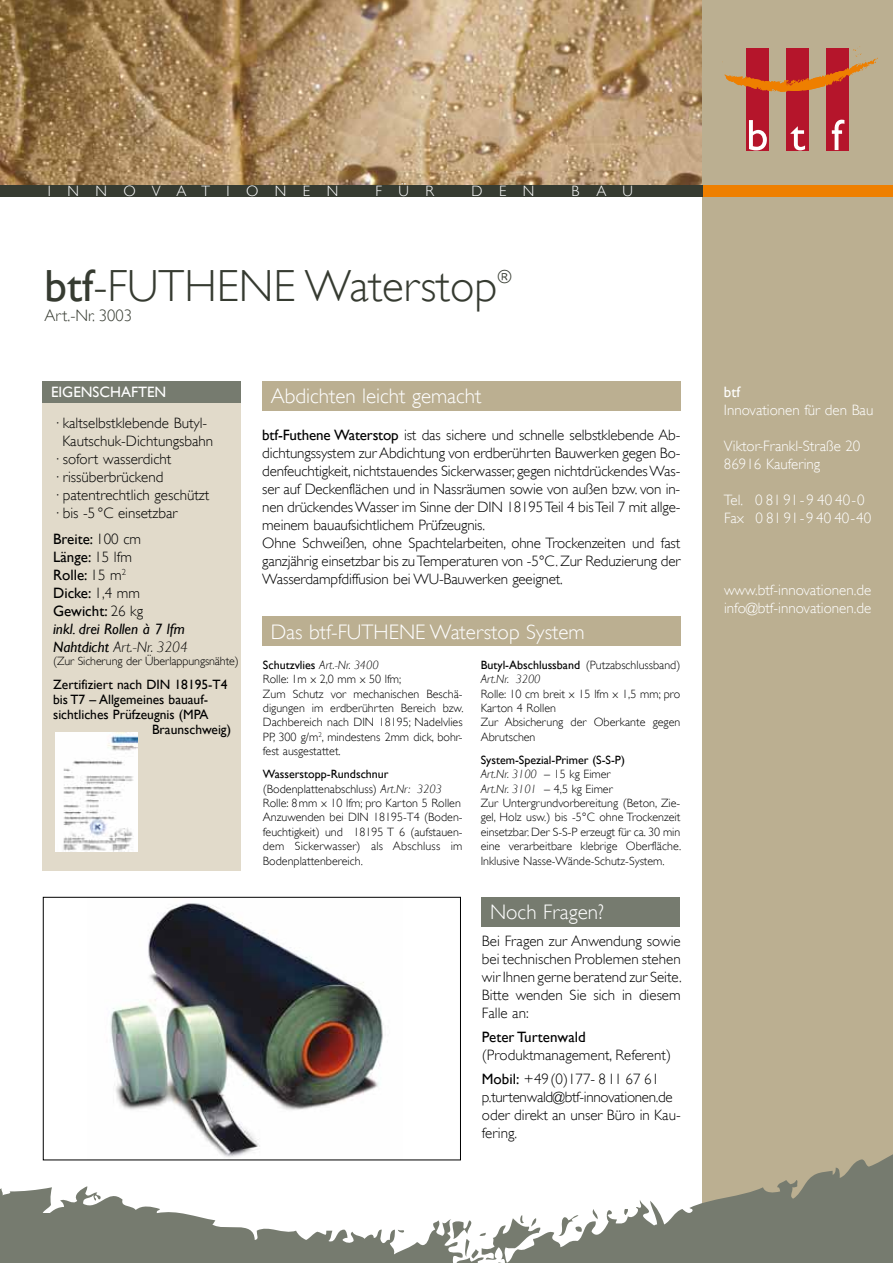
<style>
.page{position:relative;width:893px;height:1263px;background:#fff}
.page>*{position:absolute;margin:0;border:0;box-sizing:border-box;transform-origin:0 0}
.t1{font:300 45px "Gill Sans";color:#363b31}
.t2{font:300 21px "Gill Sans";color:#fff}
.t3{font:300 18px "Gill Sans";color:#363b31}
.t4{font:300 16.5px "Gill Sans";color:#363b31}
.t5{font:300 15px/18px "Gill Sans";letter-spacing:-.01em;color:#000}
.t6{font:300 15px/18px "Gill Sans";color:#fff}
.t7{font:15px/18px "Gill Sans";color:#000}
.t8{font:15px "Gill Sans";color:#fff}
.t9{font:300 15px "Gill Sans";letter-spacing:1.1em;color:#fff}
.t10{font:13.5px/15px "Gill Sans";color:#000}
.t11{font:300 12px/14.4px "Gill Sans";color:#000}
.t12{font:12px/14.4px "Gill Sans";color:#000}
.s1{font-weight:400}
.s2{font-weight:300}
.s3{font-style:italic}
.s4{font-weight:300;font-style:italic}
</style>
<div class="page">
<img style="left:0;top:0;width:702px;height:185px">
<img style="left:111px;top:903px;width:270px;height:113px">
<div style="left:702px;top:0;width:191px;height:1263px;background:#bbaf91"></div>
<svg style="left:0;top:1016px;width:893px;height:247px"></svg>
<div style="left:747px;top:49px;width:22px;height:102px;background:#b5152b"></div>
<div style="left:787px;top:49px;width:22px;height:102px;background:#b5152b"></div>
<div style="left:827px;top:49px;width:22px;height:102px;background:#b5152b"></div>
<svg style="left:749px;top:120px;width:18px;height:30px"></svg>
<svg style="left:790px;top:126px;width:15px;height:24px"></svg>
<svg style="left:832px;top:119px;width:12px;height:31px"></svg>
<svg style="left:722px;top:46px;width:156px;height:47px"></svg>
<div style="left:696px;top:185px;width:197px;height:12px;background:#ee7f00"></div>
<div style="left:0;top:185px;width:703px;height:12px;background:#363b31"></div>
<div style="left:43px;top:381px;width:198px;height:489px;background:#e1daca"></div>
<div style="left:43px;top:381px;width:198px;height:22px;background:#767b6f"></div>
<div style="left:262px;top:381px;width:418px;height:30px;background:#bbaf91"></div>
<div style="left:262px;top:617px;width:418px;height:29px;background:#bbaf91"></div>
<div style="left:482px;top:897px;width:198px;height:30px;background:#767b6f"></div>
<img style="left:55px;top:732px;width:82px;height:119px">
<div style="left:795px;top:1213px;width:98px;height:50px;background:#767b6f"></div>
<div style="left:0;top:1213px;width:98px;height:50px;background:#767b6f"></div>
<p class="t9" style="left:48px;top:183px;width:292px">INNOVATIONEN</p>
<p class="t6" style="left:376px;top:182px;width:60px">FÜR</p>
<p class="t6" style="left:471px;top:182px;width:65px">DEN</p>
<p class="t6" style="left:572px;top:182px;width:63px">BAU</p>
<h1 class="t1" style="left:45px;top:260px;width:454px"><span class="s1">btf</span>-FUTHENE Waterstop</h1>
<p class="t3" style="left:497px;top:266px;width:16px">®</p>
<p class="t4" style="left:45px;top:306px;width:89px">Art.-Nr. 3003</p>
<p class="t8" style="left:51px;top:383px;width:117px">EIGENSCHAFTEN</p>
<p class="t5" style="left:53px;top:414px;width:156px">· kaltselbstklebende Butyl-</p>
<p class="t5" style="left:62px;top:432px;width:152px">Kautschuk-Dichtungsbahn</p>
<p class="t5" style="left:53px;top:450px;width:120px">· sofort wasserdicht</p>
<p class="t5" style="left:53px;top:468px;width:112px">· rissüberbrückend</p>
<p class="t5" style="left:53px;top:486px;width:158px">· patentrechtlich geschützt</p>
<p class="t5" style="left:53px;top:504px;width:126px">· bis -5 °C einsetzbar</p>
<p class="t7" style="left:53px;top:530px;width:136px">Breite: <span class="s2">100 cm<br></span>Länge: <span class="s2">15 lfm<br></span>Rolle: <span class="s2">15 m</span><sup>2<br></sup>Dicke: <span class="s2">1,4 mm<br></span>Gewicht: <span class="s2">26 kg<br></span><span class="s3">inkl. drei Rollen à 7 lfm<br>Nahtdicht</span> <span class="s4">Art.-Nr. 3204</span></p>
<p class="t11" style="left:53px;top:654px;width:187px">(Zur Sicherung der Überlappungsnähte)</p>
<p class="t10" style="left:53px;top:677px;width:176px">Zertifiziert nach DIN 18195-T4 bis T7 – Allgemeines bauauf&shy;sichtliches Prüfzeugnis (MPA</p>
<p class="t10" style="left:152px;top:722px;width:81px">Braunschweig)</p>
<h2 class="t2" style="left:271px;top:384px;width:212px">Abdichten leicht gemacht</h2>
<p class="t5" style="left:262px;top:425px;width:420px"><span class="s1">btf-Futhene Waterstop</span> ist das sichere und schnelle selbstklebende Ab-- dichtungssystem zur Abdichtung von erdberührten Bauwerken gegen Bo&shy;denfeuchtigkeit, nichtstauendes Sickerwasser, gegen nichtdrückendes Was-- ser auf Deckenflächen und in Nassräumen sowie von außen bzw. von in&shy;nen drückendes Wasser im Sinne der DIN 18195 Teil 4 bis Teil 7 mit allge&shy;meinem bauaufsichtlichem Prüfzeugnis.<br>Ohne Schweißen, ohne Spachtelarbeiten, ohne Trockenzeiten und fast ganzjährig einsetzbar bis zu Temperaturen von -5°C. Zur Reduzierung der Wasserdampfdiffusion bei WU-Bauwerken geeignet.</p>
<h2 class="t2" style="left:271px;top:620px;width:316px">Das btf-FUTHENE Waterstop System</h2>
<p class="t11" style="left:263px;top:658px;width:202px"><span class="s1">Schutzvlies</span> <span class="s3">Art.-Nr. 3400<br></span>Rolle: 1m x 2,0 mm x 50 lfm;<br>Zum Schutz vor mechanischen Beschä&shy;digungen im erdberührten Bereich bzw.<br>Dachbereich nach DIN 18195; Nadelvlies<br>PP, 300 g/m<sup>2</sup>, mindestens 2mm dick, bohr&shy;fest ausgestattet.</p>
<p class="t11" style="left:263px;top:767px;width:201px"><span class="s1">Wasserstopp-Rundschnur </span>(Bodenplattenabschluss) <span class="s3">Art.Nr: 3203<br></span>Rolle: 8mm x 10 lfm; pro Karton 5 Rollen Anzuwenden bei DIN 18195-T4 (Boden&shy;feuchtigkeit) und 18195 T 6 (aufstauen&shy;dem Sickerwasser) als Abschluss im Bodenplattenbereich.</p>
<p class="t12" style="left:481px;top:657px;width:201px">Butyl-Abschlussband <span class="s2">(Putzabschlussband)<br></span><span class="s4">Art.Nr. 3200</span></p>
<p class="t11" style="left:481px;top:686px;width:201px">Rolle: 10 cm breit x 15 lfm x 1,5 mm; pro<br>Karton 4 Rollen<br>Zur Absicherung der Oberkante gegen<br>Abrutschen</p>
<p class="t11" style="left:481px;top:752px;width:202px"><span class="s1">System-Spezial-Primer (S-S-P)<br></span><span class="s3">Art.Nr. 3100</span> – 15 kg Eimer<br><span class="s3">Art.Nr. 3101</span> – 4,5 kg Eimer<br>Zur Untergrundvorbereitung (Beton, Zie&shy;gel, Holz usw.) bis -5°C ohne Trockenzeit einsetzbar. Der S-S-P erzeugt für ca. 30 min eine verarbeitbare klebrige Oberfläche.<br>Inklusive Nasse-Wände-Schutz-System.</p>
<h2 class="t2" style="left:490px;top:900px;width:115px">Noch Fragen?</h2>
<p class="t5" style="left:482px;top:932px;width:201px;text-align:justify">Bei Fragen zur Anwendung sowie bei technischen Problemen stehen wir Ihnen gerne beratend zur Seite.<br>Bitte wenden Sie sich in diesem Falle an:</p>
<p class="t7" style="left:482px;top:1028px;width:105px">Peter Turtenwald</p>
<p class="t5" style="left:482px;top:1043px;width:191px;line-height:24px">(Produktmanagement, Referent)<br><span class="s1">Mobil:</span> +49(0)177- 8 11 67 61</p>
<p class="t5" style="left:482px;top:1088px;width:199px">p.turtenwald@btf-innovationen.de oder direkt an unser Büro in Kau&shy;fering.</p>
<p class="t8" style="left:724px;top:383px;width:18px">btf</p>
<p class="t6" style="left:724px;top:401px;width:151px">Innovationen für den Bau</p>
<p class="t6" style="left:724px;top:437px;width:138px">Viktor-Frankl-Straße 20<br>86916 Kaufering</p>
<p class="t6" style="left:724px;top:491px;width:149px">Tel. 0 8191-9 40 40-0<br>Fax 0 8191-9 40 40-40</p>
<p class="t6" style="left:724px;top:581px;width:149px">www.btf-innovationen.de info@btf-innovationen.de</p>
</div>
